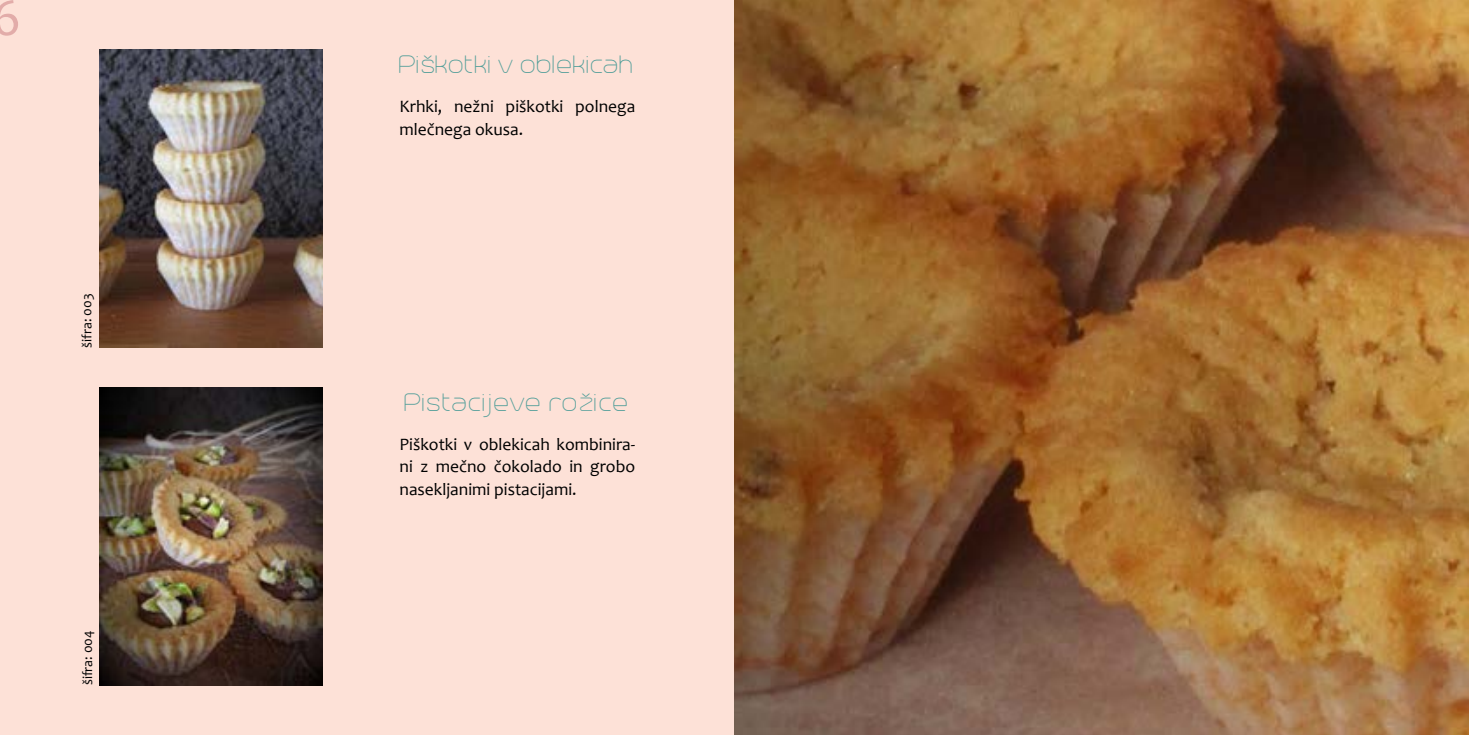
<style>
.page{position:relative;width:1469px;height:735px;background:#fff}
.page>*{position:absolute;margin:0;border:0;box-sizing:border-box;transform-origin:0 0}
.t1{font:52.5px "Candara";color:#e2aca9}
.t2{font:100 31.5px "Trench";letter-spacing:-.02em;color:#529e99}
.t3{font:100 31.5px "Trench";color:#529e99}
.t4{font:17.5px/22.8px "Candara";color:#000}
.t5{font:14px "Candara";color:#000}
</style>
<div class="page">
<div style="left:0;top:0;width:1468px;height:734px;background:#fde1d7"></div>
<img style="left:734px;top:0;width:734px;height:734px">
<img style="left:99px;top:50px;width:223px;height:297px">
<img style="left:99px;top:387px;width:223px;height:298px">
<h1 class="t1" style="left:-8px;top:-15px;width:30px">6</h1>
<p class="t5" style="left:78px;top:347px;width:56px;rotate:-90deg">šifra: 003</p>
<p class="t5" style="left:79px;top:685px;width:56px;rotate:-90deg">šifra: 004</p>
<h2 class="t2" style="left:399px;top:50px;width:237px">Piškotki v oblekicah</h2>
<p class="t4" style="left:399px;top:95px;width:237px">Krhki, nežni piškotki polnega mlečnega okusa.</p>
<h2 class="t3" style="left:405px;top:387px;width:227px">Pistacijeve rožice</h2>
<p class="t4" style="left:399px;top:432px;width:237px;text-align:justify">Piškotki v oblekicah kombinira&shy;ni z mečno čokolado in grobo nasekljanimi pistacijami.</p>
</div>
